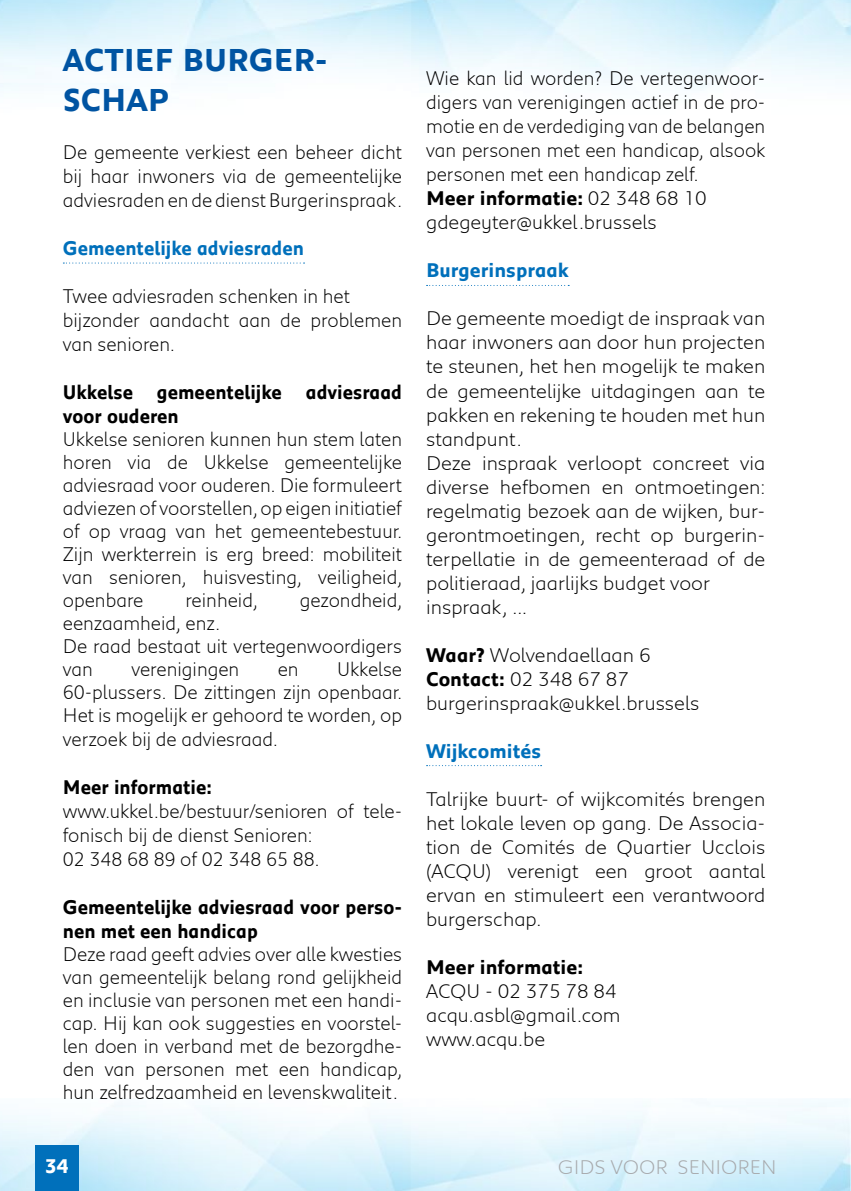
<style>
.page{position:relative;width:851px;height:1191px;background:#fff}
.page>*{position:absolute;margin:0;border:0;box-sizing:border-box;transform-origin:0 0}
.t1{font:700 32px/40px "Peugeot";color:#0054a2}
.t2{font:300 20px/23px "Peugeot";color:#000;text-align:justify;scale:.95 1}
.t3{font:300 20px/24px "Peugeot";color:#000}
.t4{font:700 20px/24px "Peugeot";color:#000;scale:.95 1}
.t5{font:700 20px "Peugeot";color:#0070bb}
.t6{font:700 20px "Peugeot";color:#0070bb;scale:.95 1}
.t7{font:300 20px "Peugeot";color:#a7a9ac}
.t8{font:700 20px "Peugeot";color:#000}
.t9{font:700 20px "Peugeot";color:#fff}
.s1{font-weight:700}
</style>
<div class="page">
<div style="left:35px;top:1145px;width:44px;height:46px;background:#0070bb"></div>
<svg style="left:63px;top:262px;width:241px;height:1px"></svg>
<svg style="left:426px;top:285px;width:143px;height:1px"></svg>
<svg style="left:426px;top:765px;width:115px;height:1px"></svg>
<h1 class="t1" style="left:63px;top:41px;width:266px">ACTIEF BURGER-<br>SCHAP</h1>
<p class="t2" style="left:63px;top:140px;width:358px;line-height:24px">De gemeente verkiest een beheer dicht bij haar inwoners via de gemeentelijke adviesraden en de dienst Burgerinspraak.</p>
<p class="t6" style="left:63px;top:237px;width:255px">Gemeentelijke adviesraden</p>
<p class="t2" style="left:63px;top:284px;width:358px;line-height:24px;text-align:left">Twee adviesraden schenken in het bijzonder aandacht aan de problemen van senioren.</p>
<p class="t4" style="left:63px;top:380px;width:358px">Ukkelse gemeentelijke adviesraad voor ouderen</p>
<p class="t2" style="left:63px;top:428px;width:358px">Ukkelse senioren kunnen hun stem laten horen via de Ukkelse gemeentelijke adviesraad voor ouderen. Die formuleert adviezen of voorstellen, op eigen initiatief of op vraag van het gemeentebestuur.<br>Zijn werkterrein is erg breed: mobiliteit van senioren, huisvesting, veiligheid, openbare</p>
<p class="t2" style="left:185px;top:589px;width:78px">reinheid,</p>
<p class="t2" style="left:299px;top:589px;width:109px">gezondheid,</p>
<p class="t2" style="left:63px;top:612px;width:358px;text-align:left">eenzaamheid, enz.<br>De raad bestaat uit vertegenwoordigers van</p>
<p class="t2" style="left:63px;top:658px;width:358px;text-indent:274px">Ukkelse 60-plussers. De zittingen zijn openbaar.<br>Het is mogelijk er gehoord te worden, op verzoek bij de adviesraad.</p>
<p class="t4" style="left:63px;top:775px;width:158px">Meer informatie:</p>
<p class="t2" style="left:63px;top:799px;width:358px;line-height:24px;text-align:left">www.ukkel.be/bestuur/senioren of tele&shy;fonisch bij de dienst Senioren:<br>02 348 68 89 of 02 348 65 88.</p>
<p class="t4" style="left:63px;top:895px;width:358px">Gemeentelijke adviesraad voor perso&shy;nen met een handicap</p>
<p class="t2" style="left:63px;top:943px;width:358px">Deze raad geeft advies over alle kwesties van gemeentelijk belang rond gelijkheid en inclusie van personen met een handi&shy;cap. Hij kan ook suggesties en voorstel&shy;len doen in verband met de bezorgdhe&shy;den van personen met een handicap, hun zelfredzaamheid en levenskwaliteit.</p>
<p class="t2" style="left:131px;top:658px;width:115px">verenigingen</p>
<p class="t2" style="left:278px;top:658px;width:24px">en</p>
<p class="t2" style="left:426px;top:67px;width:358px;line-height:24px;text-align:left">Wie kan lid worden? De vertegenwoor&shy;digers van verenigingen actief in de pro&shy;motie en de verdediging van de belangen van personen met een handicap, alsook personen met een handicap zelf.<br><span class="s1">Meer informatie:</span> 02 348 68 10 gdegeyter@ukkel.brussels</p>
<p class="t5" style="left:426px;top:259px;width:144px">Burgerinspraak</p>
<p class="t3" style="left:426px;top:307px;width:341px">De gemeente moedigt de inspraak van haar inwoners aan door hun projecten te steunen, het hen mogelijk te maken de gemeentelijke uitdagingen aan te pakken en rekening te houden met hun standpunt.<br>Deze inspraak verloopt concreet via diverse hefbomen en ontmoetingen: regelmatig bezoek aan de wijken, bur&shy;gerontmoetingen, recht op burgerin&shy;terpellatie in de gemeenteraad of de politieraad, jaarlijks budget voor inspraak, ...</p>
<p class="t3" style="left:426px;top:643px;width:275px"><span class="s1">Waar?</span> Wolvendaellaan 6<br><span class="s1">Contact:</span> 02 348 67 87 burgerinspraak@ukkel.brussels</p>
<p class="t5" style="left:426px;top:739px;width:116px">Wijkcomités</p>
<p class="t3" style="left:426px;top:787px;width:341px;text-align:justify">Talrijke buurt- of wijkcomités brengen het lokale leven op gang. De Associa&shy;tion de Comités de Quartier Ucclois (ACQU) verenigt een groot aantal ervan en stimuleert een verantwoord burgerschap.</p>
<p class="t8" style="left:426px;top:955px;width:158px">Meer informatie:</p>
<p class="t3" style="left:426px;top:979px;width:196px">ACQU - 02 375 78 84 acqu.asbl@gmail.com www.acqu.be</p>
<p class="t9" style="left:45px;top:1155px;width:25px">34</p>
<p class="t7" style="left:558px;top:1155px;width:220px">GIDS VOOR SENIOREN</p>
</div>
